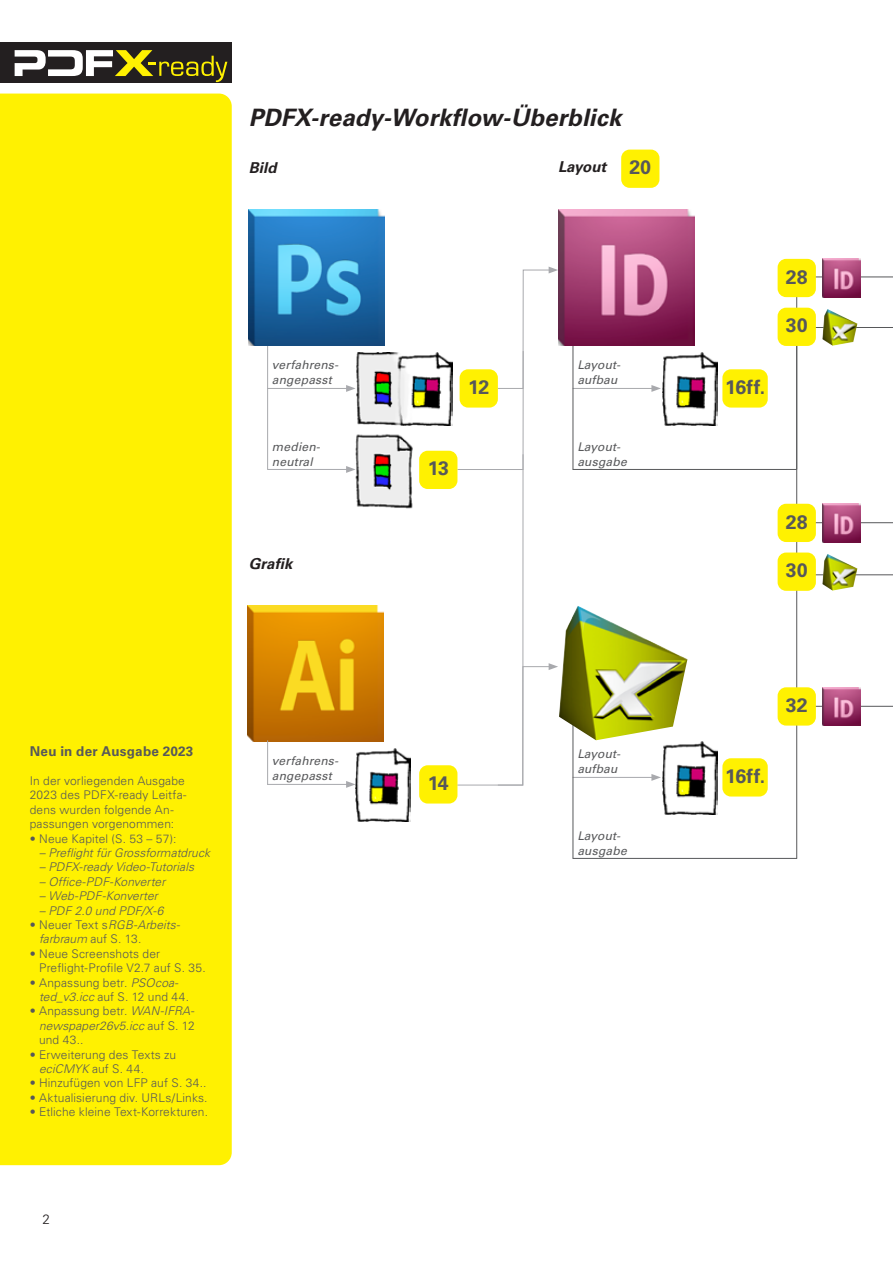
<style>
.page{position:relative;width:893px;height:1263px;background:#fff}
.page>*{position:absolute;margin:0;border:0;box-sizing:border-box;transform-origin:0 0}
.t1{font:italic 700 24px "Univers LT Std";letter-spacing:.005em;color:#231f20}
.t2{font:700 19.5px "Univers LT Std";color:#57585a}
.t3{font:italic 700 15px "Univers LT Std";color:#231f20}
.t4{font:700 13.5px "Univers LT Std";letter-spacing:.02em;color:#57585a}
.t5{font:300 13.5px "Univers LT Std";color:#231f20}
.t6{font:300 12px/14.4px "Univers LT Std";letter-spacing:.01em;color:#57585a}
.t7{font:italic 300 12px/14.4px "Univers LT Std";letter-spacing:.01em;color:#57585a}
.t8{font:italic 12px/14.4px "Univers LT Std";letter-spacing:.015em;color:#57585a}
.s1{font-style:normal}
.s2{font-style:italic}
</style>
<div class="page">
<div style="left:0;top:94px;width:232px;height:1071px;background:#fff101"></div>
<div style="left:0;top:43px;width:232px;height:40px;background:#231f20"></div>
<svg style="left:15px;top:50px;width:212px;height:32px"></svg>
<img style="left:248px;top:605px;width:136px;height:136px">
<img style="left:355px;top:434px;width:58px;height:75px">
<img style="left:356px;top:353px;width:96px;height:72px">
<img style="left:355px;top:749px;width:55px;height:72px">
<img style="left:662px;top:353px;width:55px;height:72px">
<img style="left:662px;top:742px;width:55px;height:72px">
<hr style="left:267px;top:388px;width:81px;height:1px;background:#a8a9ad">
<svg style="left:346px;top:385px;width:10px;height:7px"></svg>
<svg style="left:457px;top:267px;width:101px;height:519px"></svg>
<hr style="left:573px;top:388px;width:81px;height:1px;background:#a8a9ad">
<svg style="left:651px;top:385px;width:10px;height:7px"></svg>
<hr style="left:573px;top:777px;width:81px;height:1px;background:#a8a9ad">
<svg style="left:651px;top:774px;width:10px;height:7px"></svg>
<hr style="left:267px;top:784px;width:81px;height:1px;background:#a8a9ad">
<svg style="left:346px;top:781px;width:10px;height:7px"></svg>
<hr style="left:267px;top:344px;width:1px;height:125px;background:#a8a9ad">
<hr style="left:573px;top:344px;width:1px;height:125px;background:#57585a">
<hr style="left:573px;top:711px;width:1px;height:147px;background:#57585a">
<hr style="left:267px;top:740px;width:1px;height:45px;background:#a8a9ad">
<hr style="left:267px;top:469px;width:81px;height:1px;background:#a8a9ad">
<svg style="left:346px;top:466px;width:10px;height:7px"></svg>
<hr style="left:573px;top:469px;width:224px;height:1px;background:#57585a">
<hr style="left:573px;top:858px;width:224px;height:1px;background:#57585a">
<svg style="left:796px;top:276px;width:97px;height:49px"></svg>
<svg style="left:796px;top:327px;width:97px;height:532px"></svg>
<img style="left:249px;top:210px;width:136px;height:136px">
<div style="left:460px;top:369px;width:38px;height:39px;background:#fff101;border-radius:9px"></div>
<div style="left:722px;top:369px;width:46px;height:39px;background:#fff101;border-radius:9px"></div>
<div style="left:722px;top:758px;width:46px;height:38px;background:#fff101;border-radius:9px"></div>
<div style="left:419px;top:765px;width:38px;height:38px;background:#fff101;border-radius:9px"></div>
<div style="left:419px;top:451px;width:38px;height:38px;background:#fff101;border-radius:9px"></div>
<div style="left:778px;top:259px;width:38px;height:38px;background:#fff101;border-radius:9px"></div>
<div style="left:621px;top:150px;width:38px;height:38px;background:#fff101;border-radius:9px"></div>
<div style="left:778px;top:504px;width:38px;height:38px;background:#fff101;border-radius:9px"></div>
<div style="left:778px;top:308px;width:38px;height:38px;background:#fff101;border-radius:9px"></div>
<div style="left:778px;top:552px;width:38px;height:39px;background:#fff101;border-radius:9px"></div>
<img style="left:558px;top:210px;width:136px;height:136px">
<img style="left:822px;top:259px;width:38px;height:38px">
<img style="left:822px;top:504px;width:38px;height:38px">
<img style="left:559px;top:606px;width:128px;height:134px">
<img style="left:822px;top:309px;width:35px;height:37px">
<img style="left:822px;top:554px;width:35px;height:37px">
<hr style="left:797px;top:706px;width:96px;height:1px;background:#57585a">
<div style="left:778px;top:687px;width:38px;height:39px;background:#fff101;border-radius:9px"></div>
<img style="left:822px;top:687px;width:38px;height:39px">
<h1 class="t1" style="left:249px;top:103px;width:374px">PDFX-ready-Workflow-Überblick</h1>
<p class="t3" style="left:249px;top:159px;width:29px">Bild</p>
<p class="t3" style="left:558px;top:158px;width:50px">Layout</p>
<h2 class="t2" style="left:629px;top:156px;width:23px">20</h2>
<p class="t8" style="left:272px;top:358px;width:68px">verfahrens&shy;angepasst</p>
<p class="t8" style="left:577px;top:358px;width:45px">Layout&shy;aufbau</p>
<h2 class="t2" style="left:468px;top:376px;width:23px">12</h2>
<h2 class="t2" style="left:725px;top:376px;width:42px">16ff.</h2>
<p class="t8" style="left:272px;top:440px;width:50px">medien&shy;neutral</p>
<p class="t8" style="left:577px;top:440px;width:51px">Layout&shy;ausgabe</p>
<h2 class="t2" style="left:428px;top:457px;width:23px">13</h2>
<p class="t3" style="left:249px;top:555px;width:45px">Grafik</p>
<h2 class="t2" style="left:786px;top:265px;width:23px">28</h2>
<h2 class="t2" style="left:786px;top:314px;width:23px">30</h2>
<h2 class="t2" style="left:786px;top:510px;width:23px">28</h2>
<h2 class="t2" style="left:786px;top:559px;width:23px">30</h2>
<p class="t4" style="left:30px;top:743px;width:165px">Neu in der Ausgabe 2023</p>
<p class="t6" style="left:30px;top:773px;width:158px">In der vorliegenden Ausgabe<br>2023 des PDFX-ready Leitfa&shy;dens wurden folgende An&shy;passungen vorgenommen:</p>
<p class="t6" style="left:30px;top:831px;width:148px">• Neue Kapitel (S. 53 – 57):</p>
<p class="t7" style="left:39px;top:846px;width:173px">– Preflight für Grossformatdruck</p>
<p class="t7" style="left:39px;top:860px;width:157px">– PDFX-ready Video-Tutorials</p>
<p class="t7" style="left:39px;top:874px;width:128px">– Office-PDF-Konverter</p>
<p class="t7" style="left:39px;top:889px;width:120px">– Web-PDF-Konverter</p>
<p class="t7" style="left:39px;top:903px;width:126px">– PDF 2.0 und PDF/X-6</p>
<p class="t7" style="left:39px;top:918px;width:142px;text-indent:-9px"><span class="s1">• Neuer Text s</span>RGB-Arbeits&shy;farbraum <span class="s1">auf S. 13.</span></p>
<p class="t6" style="left:39px;top:946px;width:168px;text-indent:-9px">• Neue Screenshots der<br>Preflight-Profile V2.7 auf S. 35.</p>
<p class="t6" style="left:39px;top:975px;width:152px;text-indent:-9px">• Anpassung betr. <span class="s2">PSOcoa&shy;ted_v3.icc</span> auf S. 12 und 44.</p>
<p class="t6" style="left:39px;top:1004px;width:157px;text-align:justify;text-indent:-9px">• Anpassung betr. <span class="s2">WAN-IFRA&shy;newspaper26v5.icc</span> auf S. 12 und 43..</p>
<p class="t6" style="left:39px;top:1047px;width:139px;text-indent:-9px">• Erweiterung des Texts zu <span class="s2">eciCMYK</span> auf S. 44.</p>
<p class="t6" style="left:30px;top:1076px;width:178px">• Hinzufügen von LFP auf S. 34..</p>
<p class="t6" style="left:30px;top:1090px;width:179px">• Aktualisierung div. URLs/Links.</p>
<p class="t6" style="left:30px;top:1105px;width:180px">• Etliche kleine Text-Korrekturen.</p>
<p class="t5" style="left:43px;top:1211px;width:9px">2</p>
<p class="t8" style="left:272px;top:754px;width:68px">verfahrens&shy;angepasst</p>
<h2 class="t2" style="left:428px;top:772px;width:22px">14</h2>
<p class="t8" style="left:577px;top:747px;width:45px">Layout&shy;aufbau</p>
<p class="t8" style="left:577px;top:829px;width:51px">Layout&shy;ausgabe</p>
<h2 class="t2" style="left:725px;top:765px;width:42px">16ff.</h2>
<h2 class="t2" style="left:786px;top:694px;width:23px">32</h2>
</div>
